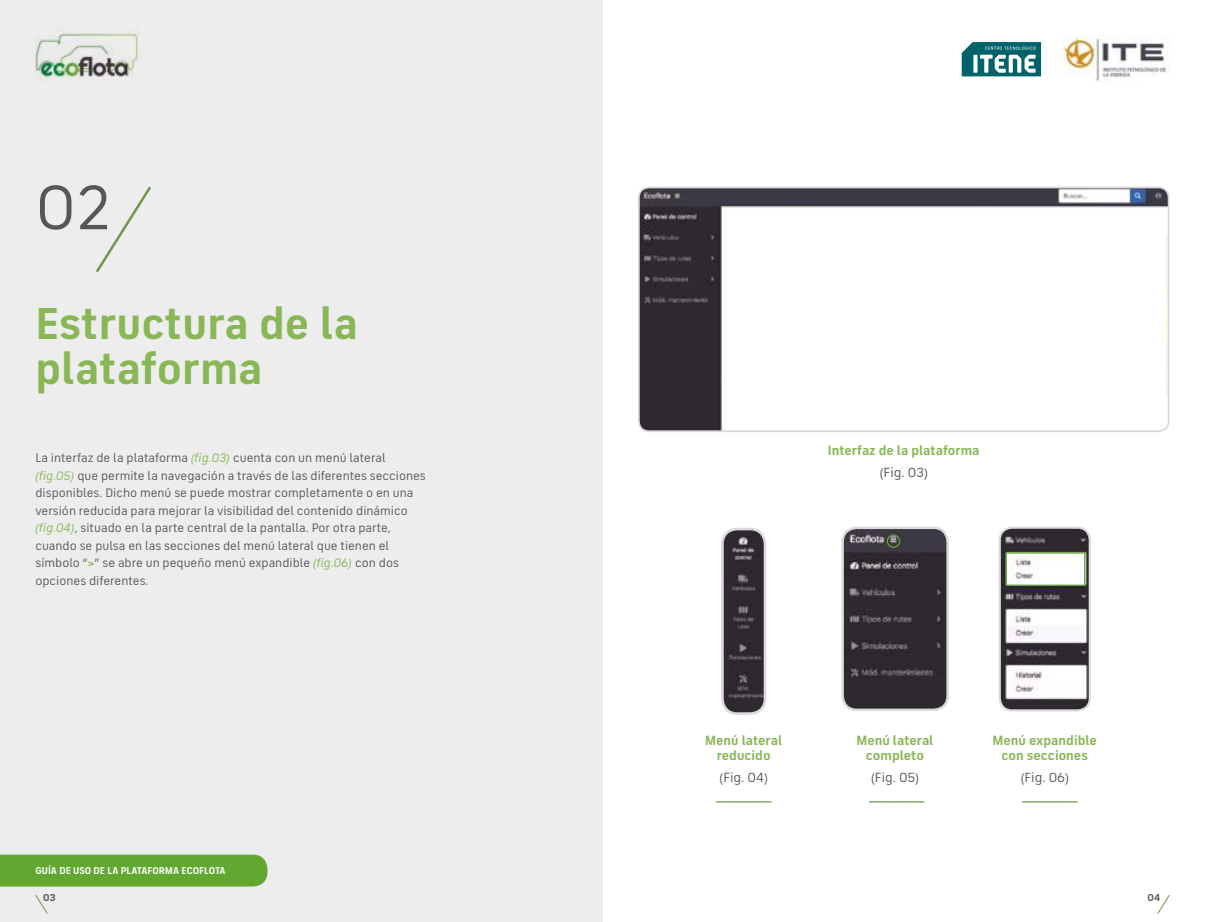
<style>
.page{position:relative;width:1205px;height:922px;background:#fff}
.page>*{position:absolute;margin:0;border:0;box-sizing:border-box;transform-origin:0 0}
.t1{font:63.75px "FS Industrie";color:#575756}
.t2{font:700 45px/45px "FS Industrie";color:#89b756}
.t3{font:700 13.5px/15px "FS Industrie";color:#89b756;text-align:center}
.t4{font:13.5px "FS Industrie";color:#575756}
.t5{font:12.5px/17.5px "FS Industrie";color:#575756}
.t6{font:700 10.12px "FS Industrie";color:#575756}
.t7{font:700 10px "FS Industrie";color:#fff}
.s1{font-style:italic;color:#89b756}
.s2{font-weight:700;color:#89b756}
</style>
<div class="page">
<div style="left:0;top:0;width:602px;height:921px;background:#ededed"></div>
<div style="left:0;top:854px;width:267px;height:32px;background:#61a730"></div>
<img style="left:35px;top:31px;width:105px;height:51px">
<img style="left:1060px;top:35px;width:107px;height:47px">
<svg style="left:961px;top:42px;width:81px;height:35px"></svg>
<svg style="left:961px;top:42px;width:80px;height:34px"></svg>
<svg style="left:96px;top:186px;width:55px;height:87px"></svg>
<img style="left:844px;top:529px;width:102px;height:179px">
<div style="left:841px;top:526px;width:108px;height:185px;border:2px solid #dadada;border-radius:14px"></div>
<img style="left:641px;top:189px;width:527px;height:242px">
<div style="left:638px;top:186px;width:531px;height:246px;border:2px solid #dadada;border-radius:10px"></div>
<img style="left:723px;top:531px;width:42px;height:182px">
<div style="left:721px;top:527px;width:45px;height:187px;border:3px solid #dadada;border-radius:15px"></div>
<img style="left:1001px;top:529px;width:87px;height:179px">
<div style="left:998px;top:526px;width:93px;height:185px;border:2px solid #dadada;border-radius:12px"></div>
<img style="left:1002px;top:590px;width:85px;height:111px">
<hr style="left:716px;top:801px;width:55px;height:1px;background:#71974a">
<hr style="left:869px;top:801px;width:55px;height:1px;background:#71974a">
<hr style="left:1022px;top:801px;width:55px;height:1px;background:#71974a">
<div style="left:725px;top:209px;width:440px;height:214px;background:#fff"></div>
<div style="left:887px;top:534px;width:13px;height:13px;border:1px solid #61a730;border-radius:50%"></div>
<div style="left:1005px;top:552px;width:80px;height:34px;border:1px solid #61a730"></div>
<svg style="left:1157px;top:895px;width:13px;height:19px"></svg>
<svg style="left:35px;top:895px;width:13px;height:19px"></svg>
<h1 class="t1" style="left:35px;top:170px;width:76px">02</h1>
<h2 class="t2" style="left:35px;top:301px;width:324px">Estructura de la plataforma</h2>
<p class="t5" style="left:35px;top:449px;width:392px">La interfaz de la plataforma <span class="s1">(fig.03)</span> cuenta con un menú lateral <span class="s1">(fig.05)</span> que permite la navegación a través de las diferentes secciones disponibles. Dicho menú se puede mostrar completamente o en una versión reducida para mejorar la visibilidad del contenido dinámico <span class="s1">(fig.04)</span>, situado en la parte central de la pantalla. Por otra parte, cuando se pulsa en las secciones del menú lateral que tienen el símbolo “<span class="s2">&gt;</span>” se abre un pequeño menú expandible <span class="s1">(fig.06)</span> con dos opciones diferentes.</p>
<p class="t7" style="left:35px;top:864px;width:192px">GUÍA DE USO DE LA PLATAFORMA ECOFLOTA</p>
<p class="t3" style="left:828px;top:442px;width:153px">Interfaz de la plataforma</p>
<p class="t4" style="left:879px;top:464px;width:50px">(Fig. 03)</p>
<p class="t3" style="left:705px;top:732px;width:79px">Menú lateral reducido</p>
<p class="t4" style="left:719px;top:769px;width:50px">(Fig. 04)</p>
<p class="t3" style="left:856px;top:732px;width:79px">Menú lateral completo</p>
<p class="t4" style="left:871px;top:769px;width:50px">(Fig. 05)</p>
<p class="t3" style="left:992px;top:732px;width:106px">Menú expandible con secciones</p>
<p class="t4" style="left:1020px;top:769px;width:50px">(Fig. 06)</p>
<p class="t6" style="left:43px;top:891px;width:14px">03</p>
<p class="t6" style="left:1147px;top:891px;width:14px">04</p>
</div>
